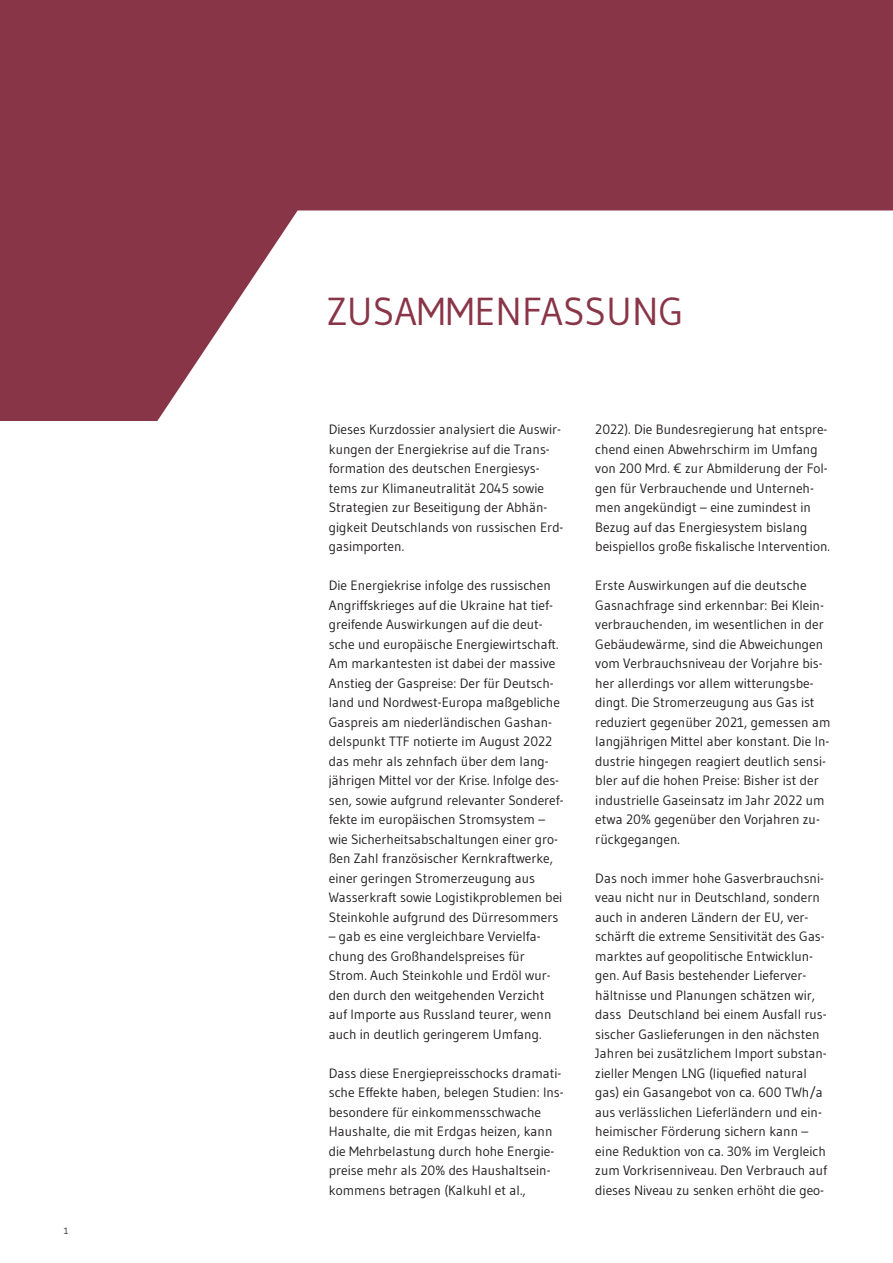
<style>
.page{position:relative;width:893px;height:1263px;background:#fff}
.page>*{position:absolute;margin:0;border:0;box-sizing:border-box;transform-origin:0 0}
.t1{font:39px "Gudea";color:#893548}
.t2{font:13.5px/19.5px "Gudea";color:#231f20}
.t3{font:9px "Gudea";color:#231f20}
</style>
<div class="page">
<svg style="left:0;top:0;width:893px;height:421px;fill:#893548"></svg>
<p class="t3" style="left:64px;top:1225px;width:6px">1</p>
<h1 class="t1" style="left:327px;top:287px;width:358px">ZUSAMMENFASSUNG</h1>
<p class="t2" style="left:329px;top:420px;width:236px">Dieses Kurzdossier analysiert die Auswir&shy;kungen der Energiekrise auf die Trans&shy;formation des deutschen Energiesys&shy;tems zur Klimaneutralität 2045 sowie Strategien zur Beseitigung der Abhän&shy;gigkeit Deutschlands von russischen Erd&shy;gasimporten.</p>
<p class="t2" style="left:329px;top:576px;width:236px">Die Energiekrise infolge des russischen Angriffskrieges auf die Ukraine hat tief&shy;greifende Auswirkungen auf die deut&shy;sche und europäische Energiewirtschaft.<br>Am markantesten ist dabei der massive Anstieg der Gaspreise: Der für Deutsch&shy;land und Nordwest-Europa maßgebliche Gaspreis am niederländischen Gashan&shy;delspunkt TTF notierte im August 2022 das mehr als zehnfach über dem lang&shy;jährigen Mittel vor der Krise. Infolge des&shy;sen, sowie aufgrund relevanter Sonderef&shy;fekte im europäischen Stromsystem – wie Sicherheitsabschaltungen einer gro&shy;ßen Zahl französischer Kernkraftwerke, einer geringen Stromerzeugung aus Wasserkraft sowie Logistikproblemen bei Steinkohle aufgrund des Dürresommers</p>
<p class="t2" style="left:329px;top:927px;width:224px">– gab es eine vergleichbare Vervielfa&shy;chung des Großhandelspreises für Strom. Auch Steinkohle und Erdöl wur&shy;den durch den weitgehenden Verzicht auf Importe aus Russland teurer, wenn auch in deutlich geringerem Umfang.</p>
<p class="t2" style="left:329px;top:1063px;width:236px">Dass diese Energiepreisschocks dramati&shy;sche Effekte haben, belegen Studien: Ins&shy;besondere für einkommensschwache Haushalte, die mit Erdgas heizen, kann die Mehrbelastung durch hohe Energie&shy;preise mehr als 20% des Haushaltsein&shy;kommens betragen (Kalkuhl et al.,</p>
<p class="t2" style="left:595px;top:420px;width:236px">2022). Die Bundesregierung hat entspre&shy;chend einen Abwehrschirm im Umfang von 200 Mrd. € zur Abmilderung der Fol&shy;gen für Verbrauchende und Unterneh&shy;men angekündigt – eine zumindest in Bezug auf das Energiesystem bislang beispiellos große fiskalische Intervention.</p>
<p class="t2" style="left:595px;top:576px;width:237px">Erste Auswirkungen auf die deutsche Gasnachfrage sind erkennbar: Bei Klein&shy;verbrauchenden, im wesentlichen in der Gebäudewärme, sind die Abweichungen vom Verbrauchsniveau der Vorjahre bis&shy;her allerdings vor allem witterungsbe&shy;dingt. Die Stromerzeugung aus Gas ist reduziert gegenüber 2021, gemessen am langjährigen Mittel aber konstant. Die In&shy;dustrie hingegen reagiert deutlich sensi&shy;bler auf die hohen Preise: Bisher ist der industrielle Gaseinsatz im Jahr 2022 um etwa 20% gegenüber den Vorjahren zu&shy;rückgegangen.</p>
<p class="t2" style="left:595px;top:868px;width:233px">Das noch immer hohe Gasverbrauchsni&shy;veau nicht nur in Deutschland, sondern auch in anderen Ländern der EU, ver&shy;schärft die extreme Sensitivität des Gas&shy;marktes auf geopolitische Entwicklun&shy;gen. Auf Basis bestehender Lieferver&shy;hältnisse und Planungen schätzen wir, dass Deutschland bei einem Ausfall rus&shy;sischer Gaslieferungen in den nächsten Jahren bei zusätzlichem Import substan&shy;zieller Mengen LNG (liquefied natural gas) ein Gasangebot von ca. 600 TWh/a aus verlässlichen Lieferländern und ein&shy;heimischer Förderung sichern kann – eine Reduktion von ca. 30% im Vergleich zum Vorkrisenniveau. Den Verbrauch auf dieses Niveau zu senken erhöht die geo-</p>
</div>
